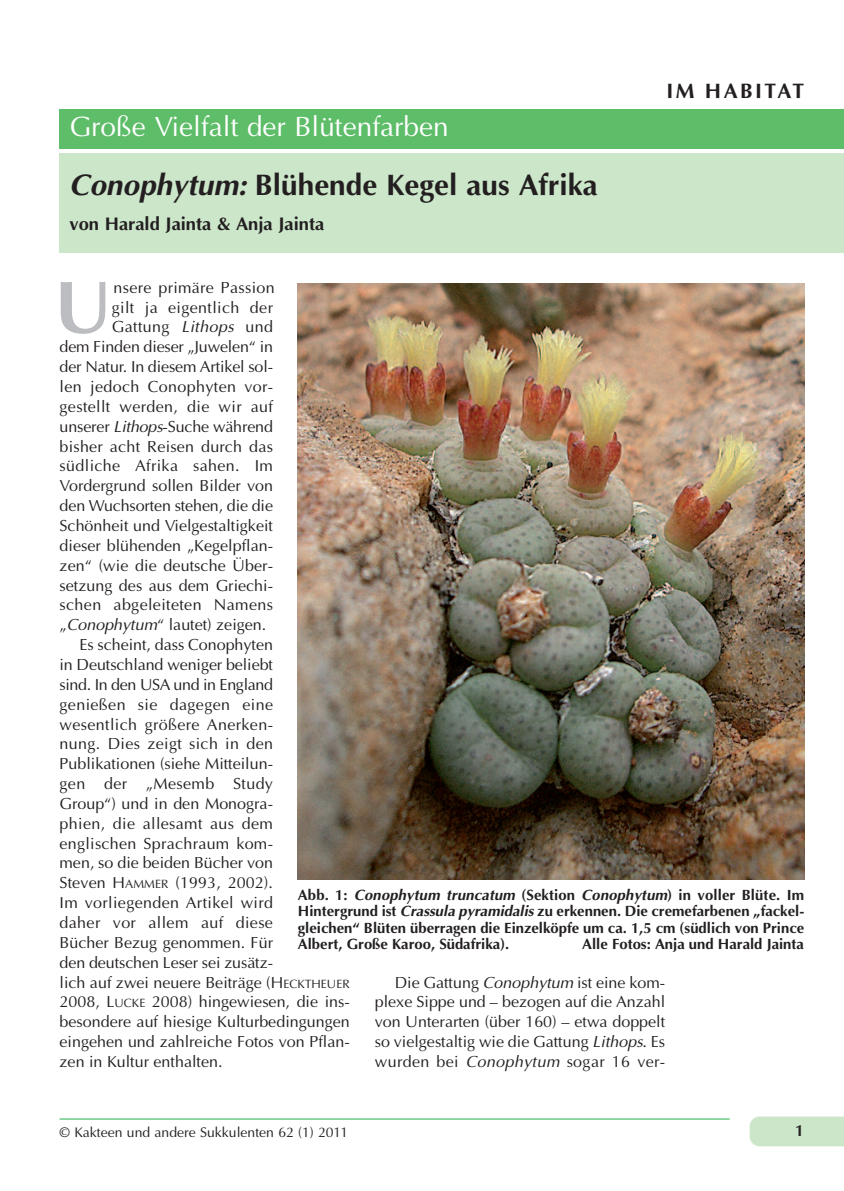
<style>
.page{position:relative;width:844px;height:1191px;background:#fff}
.page>*{position:absolute;margin:0;border:0;box-sizing:border-box;transform-origin:0 0}
.t1{font:700 74.38px "Optima";color:#bcbdc0}
.t2{font:700 29.75px "Optima";color:#231f20}
.t3{font:28px "Optima";color:#fff}
.t4{font:700 21px "Optima";letter-spacing:.11em;color:#231f20}
.t5{font:700 18.38px "Optima";color:#231f20}
.t6{font:16.1px/19.8px "Optima";color:#231f20;text-align:justify}
.t7{font:16.1px "Optima";letter-spacing:.02em;color:#231f20}
.t8{font:16.1px "Optima";letter-spacing:-.02em;color:#231f20}
.t9{font:700 16.1px "Optima";color:#231f20}
.t10{font:700 14.88px/16.6px "Optima";color:#231f20;text-align:justify}
.t11{font:14px "Optima";color:#231f20}
.s1{font-style:italic}
.s2{font-size:12.08px}
</style>
<div class="page">
<hr style="left:60px;top:1118px;width:669px;height:1px;background:#23b24b">
<div style="left:60px;top:154px;width:783px;height:99px;background:#cce6ca"></div>
<div style="left:60px;top:109px;width:783px;height:40px;background:#5ebd68"></div>
<img style="left:298px;top:284px;width:506px;height:595px">
<div style="left:749px;top:1116px;width:94px;height:30px;background:#cce6ca"></div>
<h3 class="t3" style="left:69px;top:110px;width:380px">Große Vielfalt der Blütenfarben</h3>
<h2 class="t2" style="left:69px;top:167px;width:529px"><span class="s1">Conophytum:</span> Blühende Kegel aus Afrika</h2>
<p class="t5" style="left:69px;top:213px;width:256px">von Harald Jainta &amp; Anja Jainta</p>
<h3 class="t4" style="left:666px;top:78px;width:139px">IM HABITAT</h3>
<h1 class="t1" style="left:54px;top:263px;width:59px">U</h1>
<p class="t7" style="left:113px;top:278px;width:163px">nsere primäre Passion</p>
<p class="t7" style="left:112px;top:298px;width:163px">gilt ja eigentlich der</p>
<p class="t7" style="left:112px;top:317px;width:163px">Gattung <span class="s1">Lithops</span> und</p>
<p class="t6" style="left:60px;top:337px;width:215px">dem Finden dieser „Juwelen“ in</p>
<p class="t6" style="left:60px;top:357px;width:215px">der Natur. In diesem Artikel sol-</p>
<p class="t7" style="left:60px;top:377px;width:215px">len jedoch Conophyten vor-</p>
<p class="t7" style="left:60px;top:397px;width:215px">gestellt werden, die wir auf</p>
<p class="t6" style="left:60px;top:416px;width:215px">unserer <span class="s1">Lithops</span>-Suche während</p>
<p class="t6" style="left:60px;top:436px;width:215px">bisher acht Reisen durch das</p>
<p class="t7" style="left:60px;top:456px;width:215px">südliche Afrika sahen. Im</p>
<p class="t6" style="left:60px;top:476px;width:215px">Vordergrund sollen Bilder von</p>
<p class="t6" style="left:60px;top:496px;width:215px">den Wuchsorten stehen, die die</p>
<p class="t6" style="left:60px;top:515px;width:215px">Schönheit und Vielgestaltigkeit</p>
<p class="t6" style="left:60px;top:535px;width:215px">dieser blühenden „Kegelpflan-</p>
<p class="t6" style="left:60px;top:555px;width:215px">zen“ (wie die deutsche Über-</p>
<p class="t6" style="left:60px;top:575px;width:215px">setzung des aus dem Griechi-</p>
<p class="t7" style="left:60px;top:595px;width:215px">schen abgeleiteten Namens</p>
<p class="t6" style="left:60px;top:615px;width:208px">„<span class="s1">Conophytum</span>“ lautet) zeigen.</p>
<p class="t6" style="left:79px;top:634px;width:195px">Es scheint, dass Conophyten</p>
<p class="t6" style="left:60px;top:654px;width:215px">in Deutschland weniger beliebt</p>
<p class="t8" style="left:60px;top:675px;width:215px">sind. In den USA und in England</p>
<p class="t7" style="left:60px;top:694px;width:215px">genießen sie dagegen eine</p>
<p class="t7" style="left:60px;top:714px;width:215px">wesentlich größere Anerken-</p>
<p class="t7" style="left:60px;top:734px;width:215px">nung. Dies zeigt sich in den</p>
<p class="t6" style="left:60px;top:753px;width:215px">Publikationen (siehe Mitteilun-</p>
<p class="t7" style="left:60px;top:774px;width:215px">gen der „Mesemb Study</p>
<p class="t6" style="left:60px;top:793px;width:215px">Group“) und in den Monogra-</p>
<p class="t7" style="left:60px;top:813px;width:215px">phien, die allesamt aus dem</p>
<p class="t7" style="left:60px;top:833px;width:215px">englischen Sprachraum kom-</p>
<p class="t6" style="left:60px;top:853px;width:215px">men, so die beiden Bücher von</p>
<p class="t6" style="left:60px;top:873px;width:215px">Steven H<span class="s2">AMMER</span> (1993, 2002).</p>
<p class="t7" style="left:60px;top:893px;width:215px">Im vorliegenden Artikel wird</p>
<p class="t7" style="left:60px;top:913px;width:215px">daher vor allem auf diese</p>
<p class="t6" style="left:60px;top:932px;width:215px">Bücher Bezug genommen. Für</p>
<p class="t6" style="left:60px;top:952px;width:215px">den deutschen Leser sei zusätz-</p>
<p class="t6" style="left:60px;top:972px;width:292px">lich auf zwei neuere Beiträge (H<span class="s2">ECKTHEUER</span></p>
<p class="t6" style="left:60px;top:992px;width:292px">2008, L<span class="s2">UCKE</span> 2008) hingewiesen, die ins-</p>
<p class="t6" style="left:60px;top:1011px;width:292px">besondere auf hiesige Kulturbedingungen</p>
<p class="t6" style="left:60px;top:1031px;width:292px">eingehen und zahlreiche Fotos von Pflan-</p>
<p class="t6" style="left:60px;top:1051px;width:164px">zen in Kultur enthalten.</p>
<p class="t10" style="left:298px;top:886px;width:508px">Abb. 1: <span class="s1">Conophytum truncatum</span> (Sektion <span class="s1">Conophytum</span>) in voller Blüte. Im Hintergrund ist <span class="s1">Crassula pyramidalis</span> zu erkennen. Die cremefarbenen „fackel&shy;gleichen“ Blüten überragen die Einzelköpfe um ca. 1,5 cm (südlich von Prince Albert, Große Karoo, Südafrika).</p>
<p class="t10" style="left:582px;top:936px;width:223px">Alle Fotos: Anja und Harald Jainta</p>
<p class="t6" style="left:375px;top:972px;width:292px;text-indent:20px">Die Gattung <span class="s1">Conophytum</span> ist eine kom&shy;plexe Sippe und – bezogen auf die Anzahl von Unterarten (über 160) – etwa doppelt so vielgestaltig wie die Gattung <span class="s1">Lithops</span>. Es wurden bei <span class="s1">Conophytum</span> sogar 16 ver-</p>
<p class="t11" style="left:60px;top:1124px;width:290px">© Kakteen und andere Sukkulenten 62 (1) 2011</p>
<p class="t9" style="left:795px;top:1121px;width:10px">1</p>
</div>
